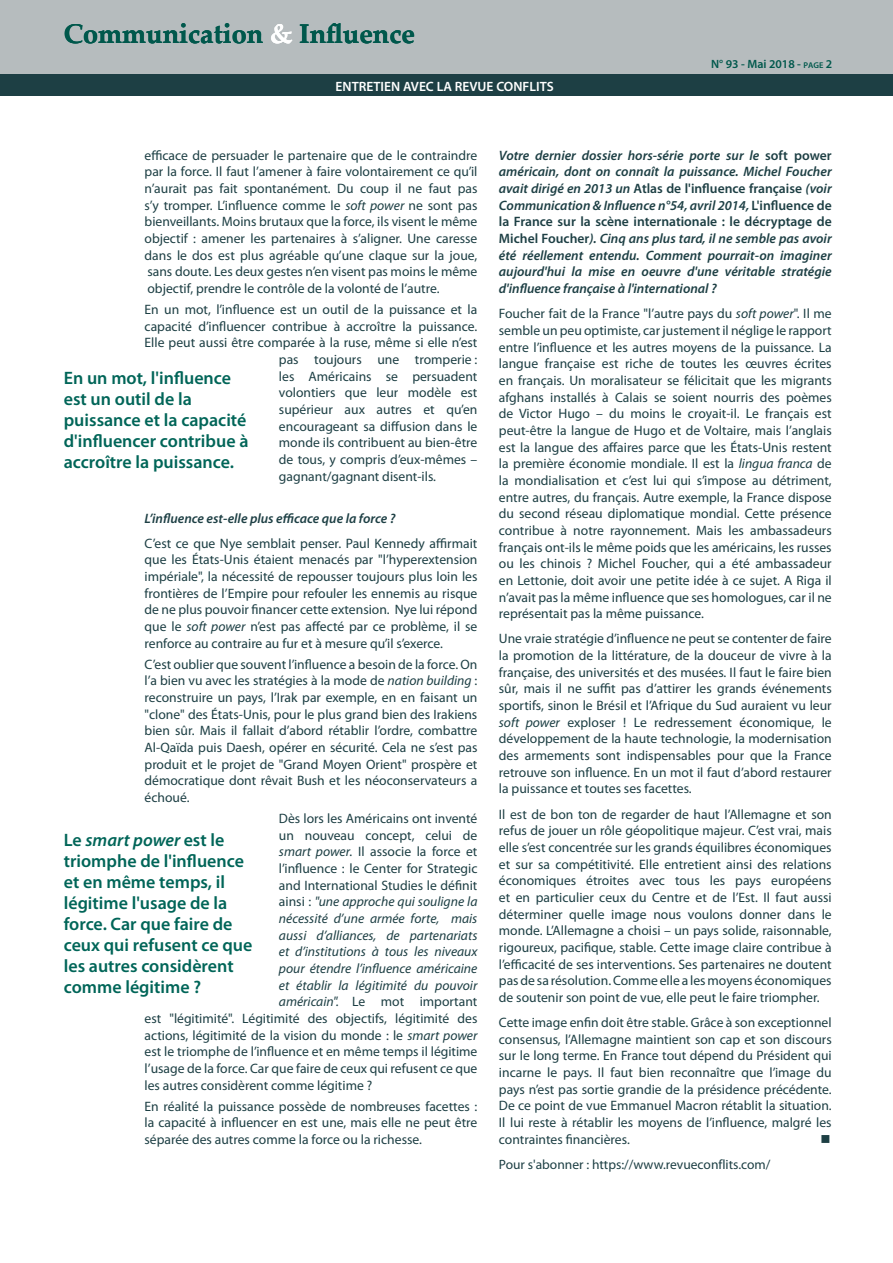
<style>
.page{position:relative;width:893px;height:1263px;background:#fff}
.page>*{position:absolute;margin:0;border:0;box-sizing:border-box;transform-origin:0 0}
.t1{font:700 27px "Palatino Linotype";color:#00584c}
.texte_exergue{font:600 18px/21px "Myriad Pro";color:#006558}
.Style_de_paragraphe{font:13.65px/16.6px "Myriad Pro";color:#1d3f44;text-align:justify}
.Style_de_paragraphe-2{font:italic 600 13.65px/16.6px "Myriad Pro";color:#1d3f44;text-align:justify}
.Style_de_paragraphe-3{font:italic 13.65px "Myriad Pro";color:#1d3f44}
.Style_de_paragraphe-4{font:13.65px "Wingdings";color:#1d3f44}
.Style_de_paragraphe-5{font:13.5px "Myriad Pro";color:#1d3f44}
.t2{font:600 13.5px "Myriad Pro";color:#fff}
.t3{font:600 12px "Myriad Pro";color:#00584c}
.s1{color:#fff}
.s2{font-size:8.4px}
.s3{font-style:italic}
.s4{font-style:normal}
</style>
<div class="page">
<div style="left:0;top:0;width:893px;height:74px;background:#b6bcbe"></div>
<div style="left:0;top:75px;width:893px;height:21px;background:#1d3f44"></div>
<p class="t1" style="left:64px;top:14px;width:353px">Communication <span class="s1">&amp;</span> Influence</p>
<p class="t2" style="left:336px;top:78px;width:220px">ENTRETIEN AVEC LA REVUE CONFLITS</p>
<p class="t3" style="left:711px;top:56px;width:123px">N° 93 - Mai 2018 - <span class="s2">page</span> 2</p>
<p class="Style_de_paragraphe" style="left:145px;top:147px;width:334px">efficace de persuader le partenaire que de le contraindre par la force. Il faut l’amener à faire volontairement ce qu’il n’aurait pas fait spontanément. Du coup il ne faut pas s’y tromper. L’influence comme le <span class="s3">soft power</span> ne sont pas bienveillants. Moins brutaux que la force, ils visent le même objectif : amener les partenaires à s’aligner. Une caresse dans le dos est plus agréable qu’une claque sur la joue, sans doute. Les deux gestes n’en visent pas moins le même objectif, prendre le contrôle de la volonté de l’autre.</p>
<p class="Style_de_paragraphe" style="left:145px;top:301px;width:334px">En un mot, l’influence est un outil de la puissance et la</p>
<p class="Style_de_paragraphe" style="left:145px;top:318px;width:334px">capacité d’influencer contribue à accroître la puissance.</p>
<p class="Style_de_paragraphe" style="left:145px;top:334px;width:334px">Elle peut aussi être comparée à la ruse, même si elle n’est</p>
<p class="Style_de_paragraphe" style="left:279px;top:351px;width:200px">pas toujours une tromperie :</p>
<p class="Style_de_paragraphe" style="left:279px;top:368px;width:200px">les Américains se persuadent</p>
<p class="Style_de_paragraphe" style="left:279px;top:384px;width:200px">volontiers que leur modèle est</p>
<p class="Style_de_paragraphe" style="left:279px;top:401px;width:200px">supérieur aux autres et qu’en</p>
<p class="Style_de_paragraphe" style="left:279px;top:418px;width:200px">encourageant sa diffusion dans le</p>
<p class="Style_de_paragraphe" style="left:279px;top:434px;width:200px">monde ils contribuent au bien-être</p>
<p class="Style_de_paragraphe" style="left:279px;top:451px;width:200px">de tous, y compris d’eux-mêmes –</p>
<p class="Style_de_paragraphe" style="left:279px;top:468px;width:159px">gagnant/gagnant disent-ils.</p>
<p class="Style_de_paragraphe-2" style="left:145px;top:509px;width:253px">L’influence est-elle plus efficace que la force ?</p>
<p class="Style_de_paragraphe" style="left:145px;top:535px;width:334px">C’est ce que Nye semblait penser. Paul Kennedy affirmait que les États-Unis étaient menacés par "l’hyperextension impériale", la nécessité de repousser toujours plus loin les frontières de l’Empire pour refouler les ennemis au risque de ne plus pouvoir financer cette extension. Nye lui répond que le <span class="s3">soft power</span> n’est pas affecté par ce problème, il se renforce au contraire au fur et à mesure qu’il s’exerce.</p>
<p class="Style_de_paragraphe" style="left:145px;top:655px;width:334px">C’est oublier que souvent l’influence a besoin de la force. On l’a bien vu avec les stratégies à la mode de <span class="s3">nation building</span> : reconstruire un pays, l’Irak par exemple, en en faisant un "clone" des États-Unis, pour le plus grand bien des Irakiens bien sûr. Mais il fallait d’abord rétablir l’ordre, combattre Al-Qaïda puis Daesh, opérer en sécurité. Cela ne s’est pas produit et le projet de "Grand Moyen Orient" prospère et démocratique dont rêvait Bush et les néoconservateurs a échoué.</p>
<p class="Style_de_paragraphe" style="left:279px;top:810px;width:200px">Dès lors les Américains ont inventé</p>
<p class="Style_de_paragraphe" style="left:279px;top:826px;width:200px">un nouveau concept, celui de</p>
<p class="Style_de_paragraphe" style="left:279px;top:843px;width:200px"><span class="s3">smart power.</span> Il associe la force et</p>
<p class="Style_de_paragraphe" style="left:279px;top:860px;width:200px">l’influence : le Center for Strategic</p>
<p class="Style_de_paragraphe" style="left:279px;top:876px;width:200px">and International Studies le définit</p>
<p class="Style_de_paragraphe-3" style="left:279px;top:893px;width:200px"><span class="s4">ainsi :</span> "une approche qui souligne la</p>
<p class="Style_de_paragraphe-3" style="left:279px;top:910px;width:200px">nécessité d’une armée forte, mais</p>
<p class="Style_de_paragraphe-3" style="left:279px;top:927px;width:200px">aussi d’alliances, de partenariats</p>
<p class="Style_de_paragraphe-3" style="left:279px;top:943px;width:200px">et d’institutions à tous les niveaux</p>
<p class="Style_de_paragraphe-3" style="left:279px;top:960px;width:200px">pour étendre l’influence américaine</p>
<p class="Style_de_paragraphe-3" style="left:279px;top:977px;width:200px">et établir la légitimité du pouvoir</p>
<p class="Style_de_paragraphe" style="left:279px;top:993px;width:200px"><span class="s3">américain".</span> Le mot important</p>
<p class="Style_de_paragraphe" style="left:145px;top:1010px;width:334px">est "légitimité". Légitimité des objectifs, légitimité des</p>
<p class="Style_de_paragraphe" style="left:145px;top:1026px;width:334px">actions, légitimité de la vision du monde : le <span class="s3">smart power</span></p>
<p class="Style_de_paragraphe" style="left:145px;top:1043px;width:334px">est le triomphe de l’influence et en même temps il légitime</p>
<p class="Style_de_paragraphe" style="left:145px;top:1060px;width:334px">l’usage de la force. Car que faire de ceux qui refusent ce que</p>
<p class="Style_de_paragraphe" style="left:145px;top:1076px;width:229px">les autres considèrent comme légitime ?</p>
<p class="Style_de_paragraphe" style="left:145px;top:1097px;width:334px">En réalité la puissance possède de nombreuses facettes : la capacité à influencer en est une, mais elle ne peut être séparée des autres comme la force ou la richesse.</p>
<p class="texte_exergue" style="left:64px;top:367px;width:186px">En un mot, l'influence est un outil de la puissance et la capacité d'influencer contribue à accroître la puissance.</p>
<p class="texte_exergue" style="left:64px;top:829px;width:190px">Le <span class="s3">smart power</span> est le triomphe de l'influence et en même temps, il légitime l'usage de la force. Car que faire de ceux qui refusent ce que les autres considèrent comme légitime ?</p>
<p class="Style_de_paragraphe-2" style="left:499px;top:147px;width:334px">Votre dernier dossier hors-série porte sur le <span class="s4">soft power </span>américain, dont on connaît la puissance. Michel Foucher avait dirigé en 2013 un <span class="s4">Atlas de l'influence française</span> (voir Communication &amp; Influence n°54, avril 2014, <span class="s4">L'influence de la France sur la scène internationale : le décryptage de Michel Foucher</span>). Cinq ans plus tard, il ne semble pas avoir été réellement entendu. Comment pourrait-on imaginer aujourd'hui la mise en oeuvre d'une véritable stratégie d'influence française à l'international ?</p>
<p class="Style_de_paragraphe" style="left:499px;top:305px;width:334px">Foucher fait de la France "l’autre pays du <span class="s3">soft power</span>". Il me semble un peu optimiste, car justement il néglige le rapport entre l’influence et les autres moyens de la puissance. La langue française est riche de toutes les œuvres écrites en français. Un moralisateur se félicitait que les migrants afghans installés à Calais se soient nourris des poèmes de Victor Hugo – du moins le croyait-il. Le français est peut-être la langue de Hugo et de Voltaire, mais l’anglais est la langue des affaires parce que les États-Unis restent la première économie mondiale. Il est la <span class="s3">lingua franca</span> de la mondialisation et c’est lui qui s’impose au détriment, entre autres, du français. Autre exemple, la France dispose du second réseau diplomatique mondial. Cette présence contribue à notre rayonnement. Mais les ambassadeurs français ont-ils le même poids que les américains, les russes ou les chinois ? Michel Foucher, qui a été ambassadeur en Lettonie, doit avoir une petite idée à ce sujet. A Riga il n’avait pas la même influence que ses homologues, car il ne représentait pas la même puissance.</p>
<p class="Style_de_paragraphe" style="left:499px;top:630px;width:334px">Une vraie stratégie d’influence ne peut se contenter de faire la promotion de la littérature, de la douceur de vivre à la française, des universités et des musées. Il faut le faire bien sûr, mais il ne suffit pas d’attirer les grands événements sportifs, sinon le Brésil et l’Afrique du Sud auraient vu leur <span class="s3">soft power</span> exploser ! Le redressement économique, le développement de la haute technologie, la modernisation des armements sont indispensables pour que la France retrouve son influence. En un mot il faut d’abord restaurer la puissance et toutes ses facettes.</p>
<p class="Style_de_paragraphe" style="left:499px;top:805px;width:334px">Il est de bon ton de regarder de haut l’Allemagne et son refus de jouer un rôle géopolitique majeur. C’est vrai, mais elle s’est concentrée sur les grands équilibres économiques et sur sa compétitivité. Elle entretient ainsi des relations économiques étroites avec tous les pays européens et en particulier ceux du Centre et de l’Est. Il faut aussi déterminer quelle image nous voulons donner dans le monde. L’Allemagne a choisi – un pays solide, raisonnable, rigoureux, pacifique, stable. Cette image claire contribue à l’efficacité de ses interventions. Ses partenaires ne doutent pas de sa résolution. Comme elle a les moyens économiques de soutenir son point de vue, elle peut le faire triompher.</p>
<p class="Style_de_paragraphe" style="left:499px;top:1014px;width:334px">Cette image enfin doit être stable. Grâce à son exceptionnel consensus, l’Allemagne maintient son cap et son discours sur le long terme. En France tout dépend du Président qui incarne le pays. Il faut bien reconnaître que l’image du pays n’est pas sortie grandie de la présidence précédente.<br>De ce point de vue Emmanuel Macron rétablit la situation.<br>Il lui reste à rétablir les moyens de l’influence, malgré les contraintes financières.</p>
<p class="Style_de_paragraphe-4" style="left:821px;top:1131px;width:12px">■</p>
<p class="Style_de_paragraphe-5" style="left:499px;top:1156px;width:273px">Pour s'abonner : https://www.revueconflits.com/</p>
</div>
